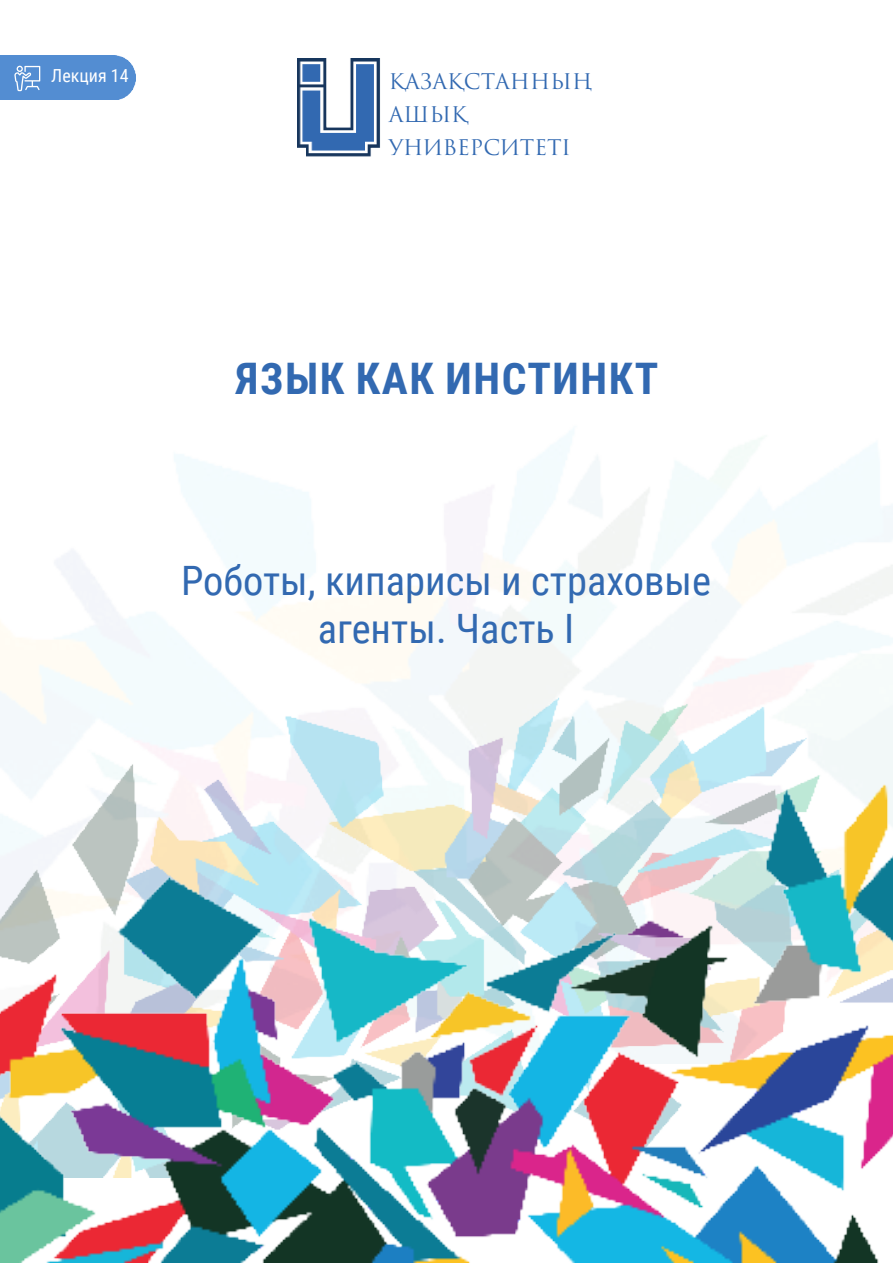
<style>
.page{position:relative;width:893px;height:1263px;background:#fff}
.page>*{position:absolute;margin:0;border:0;box-sizing:border-box;transform-origin:0 0}
.t1{font:700 43.5px "Roboto Condensed";letter-spacing:.035em;color:#3269b1}
.t2{font:40.5px/48.6px "Roboto Condensed";color:#3269b1;text-align:center}
.t3{font:21px "Trajan Pro 3";color:#3269b1}
.t4{font:18px "Roboto Condensed";color:#fff}
</style>
<div class="page">
<img style="left:0;top:429px;width:893px;height:634px">
<img style="left:0;top:696px;width:892px;height:33px">
<img style="left:0;top:729px;width:892px;height:534px">
<div style="left:0;top:55px;width:136px;height:45px;background:#538dd2"></div>
<svg style="left:14px;top:66px;width:26px;height:25px"></svg>
<img style="left:298px;top:58px;width:82px;height:99px">
<p class="t4" style="left:51px;top:63px;width:79px">Лекция 14</p>
<p class="t3" style="left:389px;top:67px;width:205px">ҚАЗАҚСТАННЫҢ</p>
<p class="t3" style="left:389px;top:100px;width:81px">АШЫҚ</p>
<p class="t3" style="left:389px;top:133px;width:184px">УНИВЕРСИТЕТІ</p>
<p class="t1" style="left:236px;top:348px;width:424px">ЯЗЫК КАК ИНСТИНКТ</p>
<p class="t2" style="left:181px;top:554px;width:531px">Роботы, кипарисы и страховые агенты. Часть I</p>
</div>
